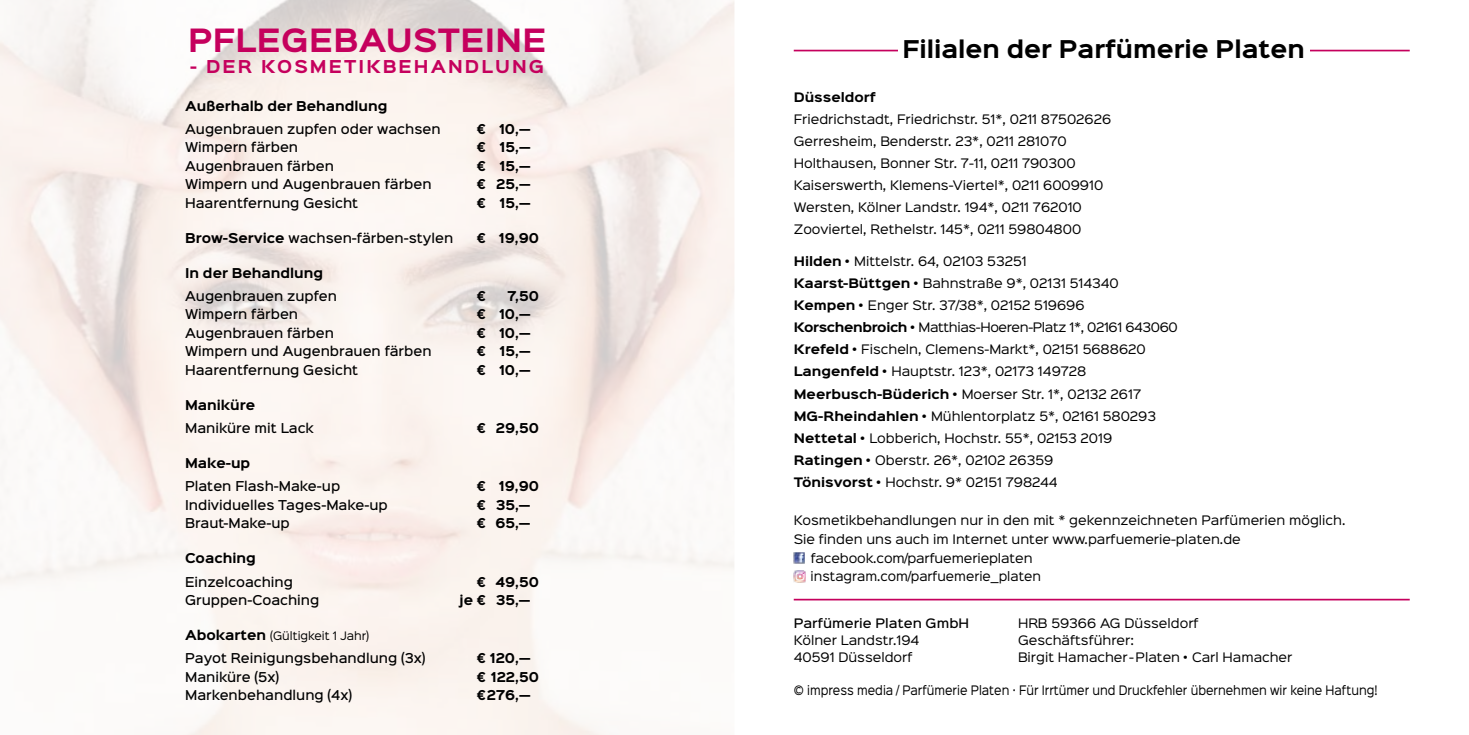
<style>
.page{position:relative;width:1469px;height:735px;background:#fff}
.page>*{position:absolute;margin:0;border:0;box-sizing:border-box;transform-origin:0 0}
.t1{font:700 28.88px "Sinkin Sans 700";letter-spacing:.01em;color:#c5005d}
.t2{font:700 22.05px "Sinkin Sans 700";color:#000}
.t3{font:700 15.92px "Sinkin Sans 700";letter-spacing:.13em;color:#c5005d}
.t4{font:500 12.25px "Sinkin Sans 500";color:#000}
.t5{font:700 12.25px "Sinkin Sans 700";color:#000}
.t6{font:11.72px/22.1px "Sinkin Sans 400";color:#000;scale:1.04 1}
.t7{font:11.72px "Sinkin Sans 400";color:#000;scale:.9 1}
.t8{font:11.72px "Sinkin Sans 400";color:#000}
.t9{font:500 11.72px "Sinkin Sans 500";color:#000;scale:1.04 1}
.t10{font:700 11.72px "Sinkin Sans 700";color:#000;scale:1.04 1}
.t11{font:10.5px "Sinkin Sans 400";color:#000}
.s1{font-family:"Sinkin Sans 700";font-weight:700}
.s2{font-family:"Sinkin Sans 700";font-weight:700;font-size:12.25px}
.s3{font-family:"Sinkin Sans 500";font-weight:500}
</style>
<div class="page">
<svg style="left:793px;top:552px;width:12px;height:11px"></svg>
<svg style="left:793px;top:570px;width:12px;height:11px"></svg>
<hr style="left:793px;top:50px;width:616px;height:1px;background:#c5005d">
<div style="left:897px;top:40px;width:412px;height:25px;background:#fff"></div>
<hr style="left:793px;top:598px;width:616px;height:2px;background:#c5005d">
<h1 class="t1" style="left:188px;top:25px;width:360px">PFLEGEBAUSTEINE</h1>
<h3 class="t3" style="left:190px;top:58px;width:355px">- DER KOSMETIKBEHANDLUNG</h3>
<p class="t5" style="left:185px;top:99px;width:204px">Außerhalb der Behandlung</p>
<p class="t4" style="left:185px;top:118px;width:257px">Augenbrauen zupfen oder wachsen</p>
<p class="t5" style="left:477px;top:123px;width:55px">€ 10,—</p>
<p class="t4" style="left:185px;top:137px;width:115px">Wimpern färben</p>
<p class="t5" style="left:477px;top:141px;width:55px">€ 15,—</p>
<p class="t4" style="left:185px;top:155px;width:150px">Augenbrauen färben</p>
<p class="t5" style="left:477px;top:159px;width:55px">€ 15,—</p>
<p class="t4" style="left:185px;top:174px;width:248px">Wimpern und Augenbrauen färben</p>
<p class="t5" style="left:477px;top:178px;width:55px">€ 25,—</p>
<p class="t4" style="left:185px;top:192px;width:175px">Haarentfernung Gesicht</p>
<p class="t5" style="left:477px;top:196px;width:55px">€ 15,—</p>
<p class="t4" style="left:185px;top:227px;width:270px"><span class="s1">Brow-Service</span> wachsen-färben-stylen</p>
<p class="t5" style="left:477px;top:231px;width:63px">€ 19,90</p>
<p class="t5" style="left:185px;top:266px;width:140px">In der Behandlung</p>
<p class="t4" style="left:185px;top:285px;width:153px">Augenbrauen zupfen</p>
<p class="t5" style="left:477px;top:289px;width:11px">€</p>
<p class="t5" style="left:507px;top:289px;width:33px">7,50</p>
<p class="t4" style="left:185px;top:304px;width:115px">Wimpern färben</p>
<p class="t5" style="left:477px;top:308px;width:55px">€ 10,—</p>
<p class="t4" style="left:185px;top:322px;width:150px">Augenbrauen färben</p>
<p class="t5" style="left:477px;top:326px;width:55px">€ 10,—</p>
<p class="t4" style="left:185px;top:340px;width:248px">Wimpern und Augenbrauen färben</p>
<p class="t5" style="left:477px;top:344px;width:55px">€ 15,—</p>
<p class="t4" style="left:185px;top:359px;width:175px">Haarentfernung Gesicht</p>
<p class="t5" style="left:477px;top:363px;width:55px">€ 10,—</p>
<p class="t5" style="left:185px;top:398px;width:72px">Maniküre</p>
<p class="t4" style="left:185px;top:417px;width:130px">Maniküre mit Lack</p>
<p class="t5" style="left:477px;top:421px;width:63px">€ 29,50</p>
<p class="t5" style="left:185px;top:456px;width:67px">Make-up</p>
<p class="t4" style="left:185px;top:475px;width:157px">Platen Flash-Make-up</p>
<p class="t5" style="left:477px;top:480px;width:63px">€ 19,90</p>
<p class="t4" style="left:185px;top:494px;width:204px">Individuelles Tages-Make-up</p>
<p class="t5" style="left:477px;top:498px;width:55px">€ 35,—</p>
<p class="t4" style="left:185px;top:512px;width:106px">Braut-Make-up</p>
<p class="t5" style="left:477px;top:516px;width:55px">€ 65,—</p>
<p class="t5" style="left:185px;top:551px;width:72px">Coaching</p>
<p class="t4" style="left:185px;top:570px;width:109px">Einzelcoaching</p>
<p class="t5" style="left:477px;top:575px;width:63px">€ 49,50</p>
<p class="t4" style="left:185px;top:589px;width:136px">Gruppen-Coaching</p>
<p class="t5" style="left:459px;top:593px;width:72px">je € 35,—</p>
<p class="t11" style="left:185px;top:626px;width:186px"><span class="s2">Abokarten</span> (Gültigkeit 1 Jahr)</p>
<p class="t4" style="left:185px;top:647px;width:242px">Payot Reinigungsbehandlung (3x)</p>
<p class="t5" style="left:477px;top:651px;width:55px">€ 120,—</p>
<p class="t4" style="left:185px;top:666px;width:95px">Maniküre (5x)</p>
<p class="t5" style="left:477px;top:670px;width:63px">€ 122,50</p>
<p class="t4" style="left:185px;top:684px;width:168px">Markenbehandlung (4x)</p>
<p class="t5" style="left:477px;top:688px;width:55px">€276,—</p>
<h2 class="t2" style="left:902px;top:37px;width:403px">Filialen der Parfümerie Platen</h2>
<p class="t10" style="left:793px;top:91px;width:80px">Düsseldorf</p>
<p class="t6" style="left:793px;top:107px;width:307px">Friedrichstadt, Friedrichstr. 51*, 0211 87502626<br>Gerresheim, Benderstr. 23*, 0211 281070<br>Holthausen, Bonner Str. 7-11, 0211 790300<br>Kaiserswerth, Klemens-Viertel*, 0211 6009910<br>Wersten, Kölner Landstr. 194*, 0211 762010<br>Zooviertel, Rethelstr. 145*, 0211 59804800</p>
<p class="t6" style="left:793px;top:249px;width:370px"><span class="s1">Hilden</span> <span class="s3">•</span> Mittelstr. 64, 02103 53251<br><span class="s1">Kaarst-Büttgen</span> <span class="s3">•</span> Bahnstraße 9*, 02131 514340<br><span class="s1">Kempen</span> <span class="s3">•</span> Enger Str. 37/38*, 02152 519696<br><span class="s1">Korschenbroich</span> <span class="s3">•</span> Matthias-Hoeren-Platz 1*, 02161 643060<br><span class="s1">Krefeld</span> <span class="s3">•</span> Fischeln, Clemens-Markt*, 02151 5688620<br><span class="s1">Langenfeld</span> <span class="s3">•</span> Hauptstr. 123*, 02173 149728<br><span class="s1">Meerbusch-Büderich</span> <span class="s3">•</span> Moerser Str. 1*, 02132 2617<br><span class="s1">MG-Rheindahlen</span> <span class="s3">•</span> Mühlentorplatz 5*, 02161 580293<br><span class="s1">Nettetal</span> <span class="s3">•</span> Lobberich, Hochstr. 55*, 02153 2019<br><span class="s1">Ratingen</span> <span class="s3">•</span> Oberstr. 26*, 02102 26359<br><span class="s1">Tönisvorst</span> <span class="s3">•</span> Hochstr. 9* 02151 798244</p>
<p class="t6" style="left:793px;top:508px;width:532px">Kosmetikbehandlungen nur in den mit * gekennzeichneten Parfümerien möglich.</p>
<p class="t6" style="left:793px;top:526px;width:431px">Sie finden uns auch im Internet unter www.parfuemerie-platen.de</p>
<p class="t6" style="left:810px;top:545px;width:215px">facebook.com/parfuemerieplaten</p>
<p class="t8" style="left:810px;top:566px;width:232px">instagram.com/parfuemerie_platen</p>
<p class="t9" style="left:793px;top:613px;width:170px">Parfümerie Platen GmbH</p>
<p class="t6" style="left:793px;top:630px;width:122px;line-height:17px">Kölner Landstr.194<br>40591 Düsseldorf</p>
<p class="t6" style="left:1018px;top:613px;width:265px;line-height:17px">HRB 59366 AG Düsseldorf<br>Geschäftsführer:<br>Birgit Hamacher -Platen • Carl Hamacher</p>
<p class="t7" style="left:793px;top:679px;width:650px">© impress media / Parfümerie Platen · Für Irrtümer und Druckfehler übernehmen wir keine Haftung!</p>
</div>
